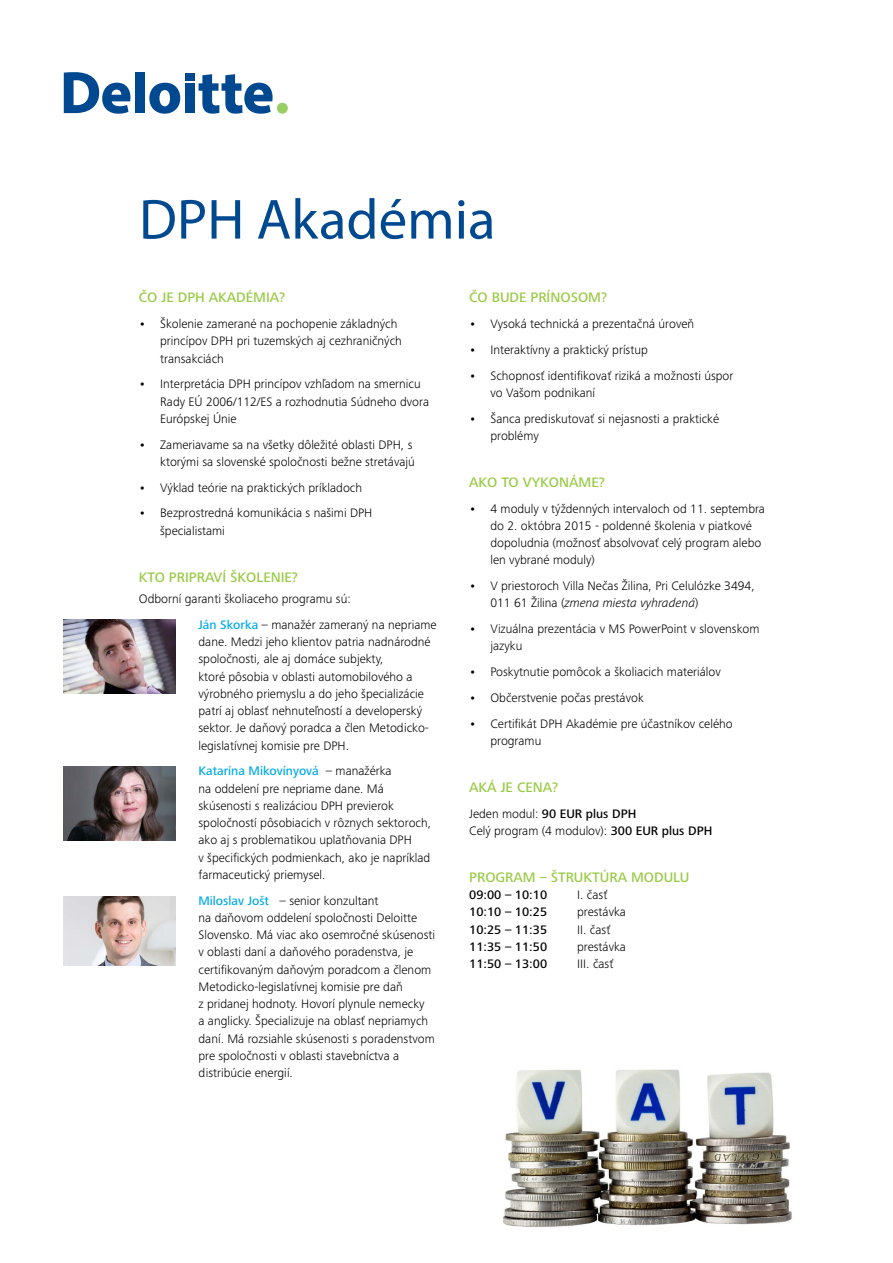
<style>
.page{position:relative;width:893px;height:1263px;background:#fff}
.page>*{position:absolute;margin:0;border:0;box-sizing:border-box;transform-origin:0 0}
.t1{font:57px "Myriad Pro";color:#004990}
.t2{font:500 14.25px "Frutiger Next Pro";color:#99ca45}
.t3{font:300 12.75px/17.2px "Frutiger Next Pro";color:#000}
.t4{font:500 12.75px "Frutiger Next Pro";color:#000}
.s1{font-weight:500;font-style:italic}
.s2{font-weight:500;color:#00aae7}
.s3{font-style:italic}
.s4{font-weight:500}
</style>
<div class="page">
<div style="left:135px;top:73px;width:10px;height:40px;background:#004990"></div>
<svg style="left:149px;top:83px;width:31px;height:31px"></svg>
<div style="left:185px;top:83px;width:10px;height:30px;background:#004990"></div>
<div style="left:185px;top:73px;width:10px;height:8px;background:#004990"></div>
<svg style="left:199px;top:74px;width:74px;height:40px"></svg>
<svg style="left:64px;top:72px;width:66px;height:42px"></svg>
<div style="left:277px;top:103px;width:11px;height:11px;background:#9bcd65;border-radius:50%"></div>
<img style="left:64px;top:620px;width:112px;height:74px">
<img style="left:64px;top:766px;width:112px;height:74px">
<img style="left:64px;top:896px;width:112px;height:69px">
<img style="left:503px;top:1069px;width:289px;height:158px">
<h1 class="t1" style="left:139px;top:184px;width:358px">DPH Akadémia</h1>
<p class="t2" style="left:139px;top:289px;width:148px">ČO JE DPH AKADÉMIA?</p>
<p class="t3" style="left:160px;top:315px;width:243px;text-indent:-21px"><span class="s1">•</span> Školenie zamerané na pochopenie základných princípov DPH pri tuzemských aj cezhraničných transakciách</p>
<p class="t3" style="left:160px;top:375px;width:270px;text-indent:-21px"><span class="s1">•</span> Interpretácia DPH princípov vzhľadom na smernicu<br>Rady EÚ 2006/112/ES a rozhodnutia Súdneho dvora<br>Európskej Únie</p>
<p class="t3" style="left:139px;top:436px;width:277px;text-align:right"><span class="s1">•</span> Zameriavame sa na všetky dôležité oblasti DPH, s ktorými sa slovenské spoločnosti bežne stretávajú</p>
<p class="t3" style="left:139px;top:479px;width:225px"><span class="s1">•</span> Výklad teórie na praktických príkladoch</p>
<p class="t3" style="left:160px;top:504px;width:214px;text-indent:-21px"><span class="s1">•</span> Bezprostredná komunikácia s našimi DPH špecialistami</p>
<p class="t2" style="left:139px;top:569px;width:161px">KTO PRIPRAVÍ ŠKOLENIE?</p>
<p class="t3" style="left:198px;top:586px;width:240px;line-height:25.8px;text-indent:-60px">Odborní garanti školiaceho programu sú:<br><span class="s2">Ján Skorka</span> – manažér zameraný na nepriame</p>
<p class="t3" style="left:198px;top:633px;width:234px">dane. Medzi jeho klientov patria nadnárodné spoločnosti, ale aj domáce subjekty,<br>ktoré pôsobia v oblasti automobilového a výrobného priemyslu a do jeho špecializácie patrí aj oblasť nehnuteľností a developerský sektor. Je daňový poradca a člen Metodicko&shy;legislatívnej komisie pre DPH.</p>
<p class="t3" style="left:198px;top:762px;width:234px"><span class="s2">Katarína Mikovínyová</span> – manažérka<br>na oddelení pre nepriame dane. Má skúsenosti s realizáciou DPH previerok spoločností pôsobiacich v rôznych sektoroch, ako aj s problematikou uplatňovania DPH<br>v špecifických podmienkach, ako je napríklad farmaceutický priemysel.</p>
<p class="t3" style="left:198px;top:892px;width:238px"><span class="s2">Miloslav Jošt</span> – senior konzultant<br>na daňovom oddelení spoločnosti Deloitte Slovensko. Má viac ako osemročné skúsenosti v oblasti daní a daňového poradenstva, je certifikovaným daňovým poradcom a členom Metodicko-legislatívnej komisie pre daň<br>z pridanej hodnoty. Hovorí plynule nemecky<br>a anglicky. Špecializuje na oblasť nepriamych daní. Má rozsiahle skúsenosti s poradenstvom pre spoločnosti v oblasti stavebníctva a distribúcie energií.</p>
<p class="t2" style="left:469px;top:289px;width:139px">ČO BUDE PRÍNOSOM?</p>
<p class="t3" style="left:469px;top:315px;width:227px"><span class="s1">•</span> Vysoká technická a prezentačná úroveň</p>
<p class="t3" style="left:469px;top:341px;width:180px"><span class="s1">•</span> Interaktívny a praktický prístup</p>
<p class="t3" style="left:490px;top:367px;width:244px;text-indent:-21px"><span class="s1">•</span> Schopnosť identifikovať riziká a možnosti úspor vo Vašom podnikaní</p>
<p class="t3" style="left:490px;top:410px;width:230px;text-indent:-21px"><span class="s1">•</span> Šanca prediskutovať si nejasnosti a praktické problémy</p>
<p class="t2" style="left:469px;top:474px;width:137px">AKO TO VYKONÁME?</p>
<p class="t3" style="left:490px;top:500px;width:276px;text-indent:-21px"><span class="s1">•</span> 4 moduly v týždenných intervaloch od 11. septembra do 2. októbra 2015 - poldenné školenia v piatkové dopoludnia (možnosť absolvovať celý program alebo len vybrané moduly)</p>
<p class="t3" style="left:490px;top:577px;width:266px;text-indent:-21px"><span class="s1">•</span> V priestoroch Villa Nečas Žilina, Pri Celulózke 3494,<br>011 61 Žilina (<span class="s3">zmena miesta vyhradená</span>)</p>
<p class="t3" style="left:490px;top:620px;width:270px;text-indent:-21px"><span class="s1">•</span> Vizuálna prezentácia v MS PowerPoint v slovenskom jazyku</p>
<p class="t3" style="left:469px;top:663px;width:253px"><span class="s1">•</span> Poskytnutie pomôcok a školiacich materiálov</p>
<p class="t3" style="left:469px;top:689px;width:176px"><span class="s1">•</span> Občerstvenie počas prestávok</p>
<p class="t3" style="left:490px;top:715px;width:244px;text-indent:-21px"><span class="s1">•</span> Certifikát DPH Akadémie pre účastníkov celého programu</p>
<p class="t2" style="left:469px;top:779px;width:91px">AKÁ JE CENA?</p>
<p class="t3" style="left:469px;top:805px;width:245px">Jeden modul: <span class="s4">90 EUR plus DPH<br></span>Celý program (4 modulov): <span class="s4">300 EUR plus DPH</span></p>
<p class="t2" style="left:469px;top:869px;width:222px">PROGRAM – ŠTRUKTÚRA MODULU</p>
<p class="t4" style="left:469px;top:888px;width:80px">09:00 – 10:10</p>
<p class="t3" style="left:577px;top:886px;width:32px">I. časť</p>
<p class="t4" style="left:469px;top:905px;width:80px">10:10 – 10:25</p>
<p class="t3" style="left:577px;top:903px;width:50px">prestávka</p>
<p class="t4" style="left:469px;top:922px;width:80px">10:25 – 11:35</p>
<p class="t3" style="left:577px;top:921px;width:35px">II. časť</p>
<p class="t4" style="left:469px;top:939px;width:80px">11:35 – 11:50</p>
<p class="t3" style="left:577px;top:938px;width:50px">prestávka</p>
<p class="t4" style="left:469px;top:957px;width:80px">11:50 – 13:00</p>
<p class="t3" style="left:577px;top:955px;width:38px">III. časť</p>
</div>
